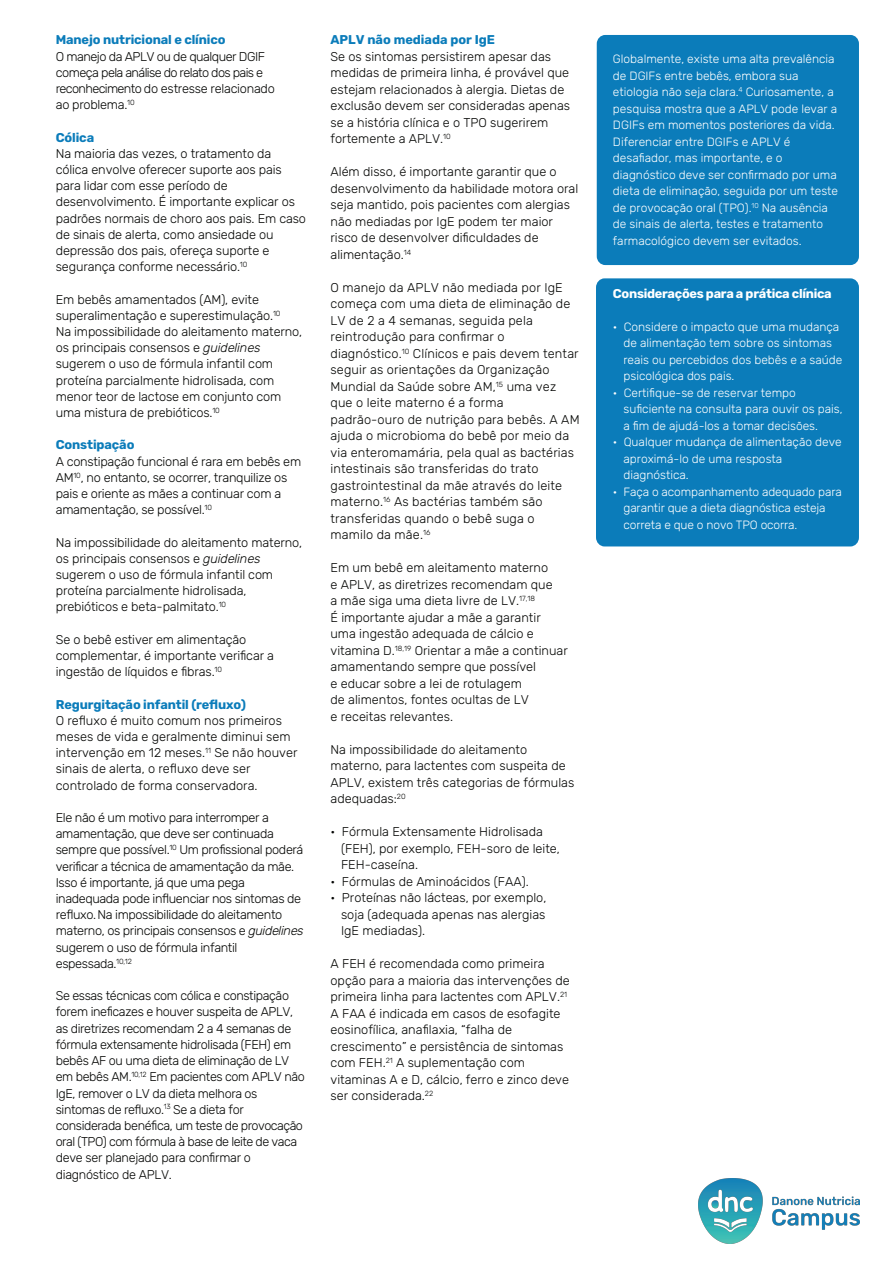
<style>
.page{position:relative;width:893px;height:1263px;background:#fff}
.page>*{position:absolute;margin:0;border:0;box-sizing:border-box;transform-origin:0 0}
.t1{font:300 12.75px/16.5px "Rubik";color:#040503}
.t2{font:300 12.75px/16.2px "Rubik";letter-spacing:-.03em;color:#040503}
.t3{font:300 12.75px/16.2px "Rubik";letter-spacing:-.02em;color:#040503}
.t4{font:300 12.75px/16.2px "Rubik";letter-spacing:-.04em;color:#040503}
.t5{font:700 12.75px "Rubik";letter-spacing:-.01em;color:#0b7cba}
.t6{font:700 12.75px "Rubik";letter-spacing:-.025em;color:#fff}
.t7{font:300 12px/16.5px "Rubik";color:#fff}
.s1{font-style:italic}
</style>
<div class="page">
<div style="left:597px;top:35px;width:262px;height:230px;background:#0b7cba;border-radius:9px"></div>
<div style="left:596px;top:278px;width:263px;height:268px;background:#0b7cba;border-radius:9px"></div>
<img style="left:698px;top:1178px;width:161px;height:65px">
<p class="t5" style="left:56px;top:32px;width:171px">Manejo nutricional e clínico</p>
<p class="t4" style="left:56px;top:49px;width:221px">O manejo da APLV ou de qualquer DGIF começa pela análise do relato dos pais e reconhecimento do estresse relacionado ao problema.<sup>10</sup></p>
<p class="t5" style="left:56px;top:130px;width:40px">Cólica</p>
<p class="t1" style="left:56px;top:146px;width:252px">Na maioria das vezes, o tratamento da cólica envolve oferecer suporte aos pais para lidar com esse período de desenvolvimento. É importante explicar os padrões normais de choro aos pais. Em caso de sinais de alerta, como ansiedade ou depressão dos pais, ofereça suporte e segurança conforme necessário.<sup>10</sup></p>
<p class="t1" style="left:56px;top:292px;width:248px">Em bebês amamentados (AM), evite superalimentação e superestimulação.<sup>10<br></sup>Na impossibilidade do aleitamento materno, os principais consensos e <span class="s1">guidelines </span>sugerem o uso de fórmula infantil com proteína parcialmente hidrolisada, com menor teor de lactose em conjunto com uma mistura de prebióticos.<sup>10</sup></p>
<p class="t5" style="left:56px;top:437px;width:80px">Constipação</p>
<p class="t3" style="left:56px;top:454px;width:247px">A constipação funcional é rara em bebês em AM<sup>10</sup>, no entanto, se ocorrer, tranquilize os pais e oriente as mães a continuar com a amamentação, se possível.<sup>10</sup></p>
<p class="t1" style="left:56px;top:535px;width:248px">Na impossibilidade do aleitamento materno, os principais consensos e <span class="s1">guidelines </span>sugerem o uso de fórmula infantil com proteína parcialmente hidrolisada, prebióticos e beta-palmitato.<sup>10</sup></p>
<p class="t1" style="left:56px;top:632px;width:220px">Se o bebê estiver em alimentação complementar, é importante verificar a ingestão de líquidos e fibras.<sup>10</sup></p>
<p class="t5" style="left:56px;top:697px;width:192px">Regurgitação infantil (refluxo)</p>
<p class="t1" style="left:56px;top:713px;width:243px">O refluxo é muito comum nos primeiros meses de vida e geralmente diminui sem intervenção em 12 meses.<sup>11</sup> Se não houver sinais de alerta, o refluxo deve ser controlado de forma conservadora.</p>
<p class="t2" style="left:56px;top:810px;width:249px">Ele não é um motivo para interromper a amamentação, que deve ser continuada sempre que possível.<sup>10</sup> Um profissional poderá verificar a técnica de amamentação da mãe.<br>Isso é importante, já que uma pega inadequada pode influenciar nos sintomas de refluxo.Na impossibilidade do aleitamento materno, os principais consensos e <span class="s1">guidelines </span>sugerem o uso de fórmula infantil espessada.<sup>10,12</sup></p>
<p class="t2" style="left:56px;top:988px;width:251px">Se essas técnicas com cólica e constipação forem ineficazes e houver suspeita de APLV, as diretrizes recomendam 2 a 4 semanas de fórmula extensamente hidrolisada (FEH) em bebês AF ou uma dieta de eliminação de LV em bebês AM.<sup>10,12</sup> Em pacientes com APLV não IgE, remover o LV da dieta melhora os sintomas de refluxo.<sup>13</sup> Se a dieta for considerada benéfica, um teste de provocação oral (TPO) com fórmula à base de leite de vaca deve ser planejado para confirmar o diagnóstico de APLV.</p>
<p class="t5" style="left:330px;top:32px;width:166px">APLV não mediada por IgE</p>
<p class="t1" style="left:330px;top:49px;width:241px">Se os sintomas persistirem apesar das medidas de primeira linha, é provável que estejam relacionados à alergia. Dietas de exclusão devem ser consideradas apenas se a história clínica e o TPO sugerirem fortemente a APLV.<sup>10</sup></p>
<p class="t1" style="left:330px;top:164px;width:249px">Além disso, é importante garantir que o desenvolvimento da habilidade motora oral seja mantido, pois pacientes com alergias não mediadas por IgE podem ter maior risco de desenvolver dificuldades de alimentação.<sup>14</sup></p>
<p class="t1" style="left:330px;top:280px;width:251px">O manejo da APLV não mediada por IgE começa com uma dieta de eliminação de LV de 2 a 4 semanas, seguida pela reintrodução para confirmar o diagnóstico.<sup>10</sup> Clínicos e pais devem tentar seguir as orientações da Organização Mundial da Saúde sobre AM,<sup>15</sup> uma vez que o leite materno é a forma padrão-ouro de nutrição para bebês. A AM ajuda o microbioma do bebê por meio da via enteromamária, pela qual as bactérias intestinais são transferidas do trato gastrointestinal da mãe através do leite materno.<sup>16</sup> As bactérias também são transferidas quando o bebê suga o mamilo da mãe.<sup>16</sup></p>
<p class="t1" style="left:330px;top:560px;width:239px">Em um bebê em aleitamento materno<br>e APLV, as diretrizes recomendam que<br>a mãe siga uma dieta livre de LV.<sup>17,18<br></sup>É importante ajudar a mãe a garantir uma ingestão adequada de cálcio e vitamina D.<sup>18,19</sup> Orientar a mãe a continuar amamentando sempre que possível<br>e educar sobre a lei de rotulagem<br>de alimentos, fontes ocultas de LV<br>e receitas relevantes.</p>
<p class="t1" style="left:330px;top:742px;width:245px">Na impossibilidade do aleitamento materno, para lactentes com suspeita de APLV, existem três categorias de fórmulas adequadas:<sup>20</sup></p>
<p class="t1" style="left:341px;top:824px;width:220px;text-indent:-11px">• Fórmula Extensamente Hidrolisada (FEH), por exemplo, FEH-soro de leite,<br>FEH-caseína.</p>
<p class="t1" style="left:330px;top:874px;width:200px">• Fórmulas de Aminoácidos (FAA).</p>
<p class="t1" style="left:341px;top:890px;width:207px;text-align:justify;text-indent:-11px">• Proteínas não lácteas, por exemplo, soja (adequada apenas nas alergias IgE mediadas).</p>
<p class="t1" style="left:330px;top:956px;width:241px">A FEH é recomendada como primeira opção para a maioria das intervenções de primeira linha para lactentes com APLV.<sup>21<br></sup>A FAA é indicada em casos de esofagite eosinofílica, anafilaxia, “falha de crescimento” e persistência de sintomas com FEH.<sup>21</sup> A suplementação com vitaminas A e D, cálcio, ferro e zinco deve ser considerada.<sup>22</sup></p>
<p class="t7" style="left:613px;top:51px;width:227px">Globalmente, existe uma alta prevalência de DGIFs entre bebês, embora sua etiologia não seja clara.<sup>4</sup> Curiosamente, a pesquisa mostra que a APLV pode levar a DGIFs em momentos posteriores da vida.<br>Diferenciar entre DGIFs e APLV é desafiador, mas importante, e o diagnóstico deve ser confirmado por uma dieta de eliminação, seguida por um teste de provocação oral (TPO).<sup>10</sup> Na ausência de sinais de alerta, testes e tratamento farmacológico devem ser evitados.</p>
<p class="t6" style="left:613px;top:286px;width:220px">Considerações para a prática clínica</p>
<p class="t7" style="left:623px;top:319px;width:220px;text-indent:-10px">• Considere o impacto que uma mudança de alimentação tem sobre os sintomas reais ou percebidos dos bebês e a saúde psicológica dos pais.</p>
<p class="t7" style="left:623px;top:385px;width:221px;text-indent:-10px">• Certifique-se de reservar tempo suficiente na consulta para ouvir os pais, a fim de ajudá-los a tomar decisões.</p>
<p class="t7" style="left:623px;top:434px;width:220px;text-indent:-10px">• Qualquer mudança de alimentação deve aproximá-lo de uma resposta diagnóstica.</p>
<p class="t7" style="left:623px;top:484px;width:220px;text-indent:-10px">• Faça o acompanhamento adequado para garantir que a dieta diagnóstica esteja correta e que o novo TPO ocorra.</p>
</div>
